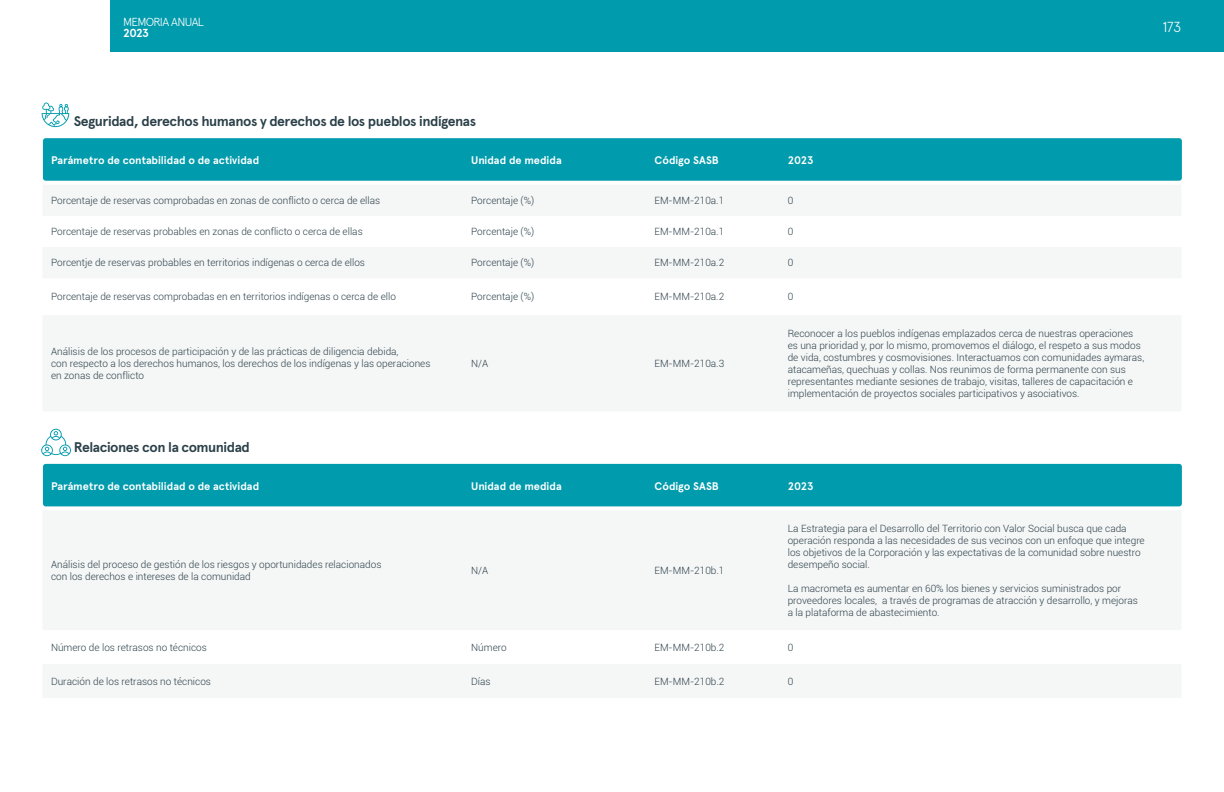
<style>
.page{position:relative;width:1224px;height:792px;background:#fff}
.page>*{position:absolute;margin:0;border:0;box-sizing:border-box;transform-origin:0 0}
.t1{font:300 14.5px "Apercu";color:#fff}
.SUBTÍTULOS{font:700 14px "Apercu";letter-spacing:-.035em;color:#2b4049}
.t2{font:300 11.6px "Apercu Pro";letter-spacing:-.055em;color:#fff}
.t3{font:700 11.6px "Apercu Pro";color:#fff}
.t4{font:700 11px "Apercu";color:#fff}
.t5{font:300 10px/12px "Roboto";color:#2b4049}
</style>
<div class="page">
<div style="left:43px;top:138px;width:1139px;height:43px;background:#009bac;border-radius:3px"></div>
<div style="left:43px;top:464px;width:1139px;height:42px;background:#009bac;border-radius:3px"></div>
<svg style="left:42px;top:103px;width:27px;height:24px"></svg>
<svg style="left:41px;top:429px;width:30px;height:27px"></svg>
<div style="left:111px;top:0;width:1113px;height:51px;background:#009bac"></div>
<p class="t2" style="left:123px;top:13px;width:82px">MEMORIA ANUAL</p>
<p class="t3" style="left:123px;top:24px;width:27px">2023</p>
<h1 class="t1" style="left:1162px;top:19px;width:21px">173</h1>
<p class="SUBTÍTULOS" style="left:74px;top:113px;width:404px">Seguridad, derechos humanos y derechos de los pueblos indígenas</p>
<p class="t4" style="left:51px;top:154px;width:210px">Parámetro de contabilidad o de actividad</p>
<p class="t4" style="left:471px;top:154px;width:92px">Unidad de medida</p>
<p class="t4" style="left:655px;top:154px;width:66px">Código SASB</p>
<p class="t4" style="left:788px;top:154px;width:27px">2023</p>
<p class="t5" style="left:51px;top:194px;width:331px">Porcentaje de reservas comprobadas en zonas de conflicto o cerca de ellas</p>
<p class="t5" style="left:471px;top:194px;width:65px">Porcentaje (%)</p>
<p class="t5" style="left:655px;top:194px;width:71px">EM-MM-210a.1</p>
<p class="t5" style="left:788px;top:194px;width:7px">0</p>
<p class="t5" style="left:51px;top:225px;width:313px">Porcentaje de reservas probables en zonas de conflicto o cerca de ellas</p>
<p class="t5" style="left:471px;top:225px;width:65px">Porcentaje (%)</p>
<p class="t5" style="left:655px;top:225px;width:71px">EM-MM-210a.1</p>
<p class="t5" style="left:788px;top:225px;width:7px">0</p>
<p class="t5" style="left:51px;top:257px;width:316px">Porcentje de reservas probables en territorios indígenas o cerca de ellos</p>
<p class="t5" style="left:471px;top:257px;width:65px">Porcentaje (%)</p>
<p class="t5" style="left:655px;top:257px;width:71px">EM-MM-210a.2</p>
<p class="t5" style="left:788px;top:257px;width:7px">0</p>
<p class="t5" style="left:51px;top:291px;width:346px">Porcentaje de reservas comprobadas en en territorios indígenas o cerca de ello</p>
<p class="t5" style="left:471px;top:291px;width:65px">Porcentaje (%)</p>
<p class="t5" style="left:655px;top:291px;width:71px">EM-MM-210a.2</p>
<p class="t5" style="left:788px;top:291px;width:7px">0</p>
<p class="t5" style="left:51px;top:345px;width:381px">Análisis de los procesos de participación y de las prácticas de diligencia debida,<br>con respecto a los derechos humanos, los derechos de los indígenas y las operaciones</p>
<p class="t5" style="left:51px;top:369px;width:95px">en zonas de conflicto</p>
<p class="t5" style="left:471px;top:357px;width:19px">N/A</p>
<p class="t5" style="left:655px;top:357px;width:71px">EM-MM-210a.3</p>
<p class="t5" style="left:788px;top:327px;width:358px">Reconocer a los pueblos indígenas emplazados cerca de nuestras operaciones es una prioridad y, por lo mismo, promovemos el diálogo, el respeto a sus modos de vida, costumbres y cosmovisiones. Interactuamos con comunidades aymaras, atacameñas, quechuas y collas. Nos reunimos de forma permanente con sus representantes mediante sesiones de trabajo, visitas, talleres de capacitación e implementación de proyectos sociales participativos y asociativos.</p>
<p class="SUBTÍTULOS" style="left:74px;top:438px;width:178px">Relaciones con la comunidad</p>
<p class="t4" style="left:51px;top:479px;width:210px">Parámetro de contabilidad o de actividad</p>
<p class="t4" style="left:471px;top:479px;width:92px">Unidad de medida</p>
<p class="t4" style="left:655px;top:479px;width:66px">Código SASB</p>
<p class="t4" style="left:788px;top:479px;width:27px">2023</p>
<p class="t5" style="left:51px;top:558px;width:332px">Análisis del proceso de gestión de los riesgos y oportunidades relacionados con los derechos e intereses de la comunidad</p>
<p class="t5" style="left:471px;top:564px;width:19px">N/A</p>
<p class="t5" style="left:655px;top:564px;width:71px">EM-MM-210b.1</p>
<p class="t5" style="left:788px;top:522px;width:359px">La Estrategia para el Desarrollo del Territorio con Valor Social busca que cada operación responda a las necesidades de sus vecinos con un enfoque que integre los objetivos de la Corporación y las expectativas de la comunidad sobre nuestro desempeño social.</p>
<p class="t5" style="left:788px;top:582px;width:352px">La macrometa es aumentar en 60% los bienes y servicios suministrados por proveedores locales, a través de programas de atracción y desarrollo, y mejoras a la plataforma de abastecimiento.</p>
<p class="t5" style="left:51px;top:641px;width:157px">Número de los retrasos no técnicos</p>
<p class="t5" style="left:471px;top:641px;width:37px">Número</p>
<p class="t5" style="left:655px;top:641px;width:71px">EM-MM-210b.2</p>
<p class="t5" style="left:788px;top:641px;width:7px">0</p>
<p class="t5" style="left:51px;top:675px;width:161px">Duración de los retrasos no técnicos</p>
<p class="t5" style="left:471px;top:675px;width:21px">Días</p>
<p class="t5" style="left:655px;top:675px;width:71px">EM-MM-210b.2</p>
<p class="t5" style="left:788px;top:675px;width:7px">0</p>
</div>
